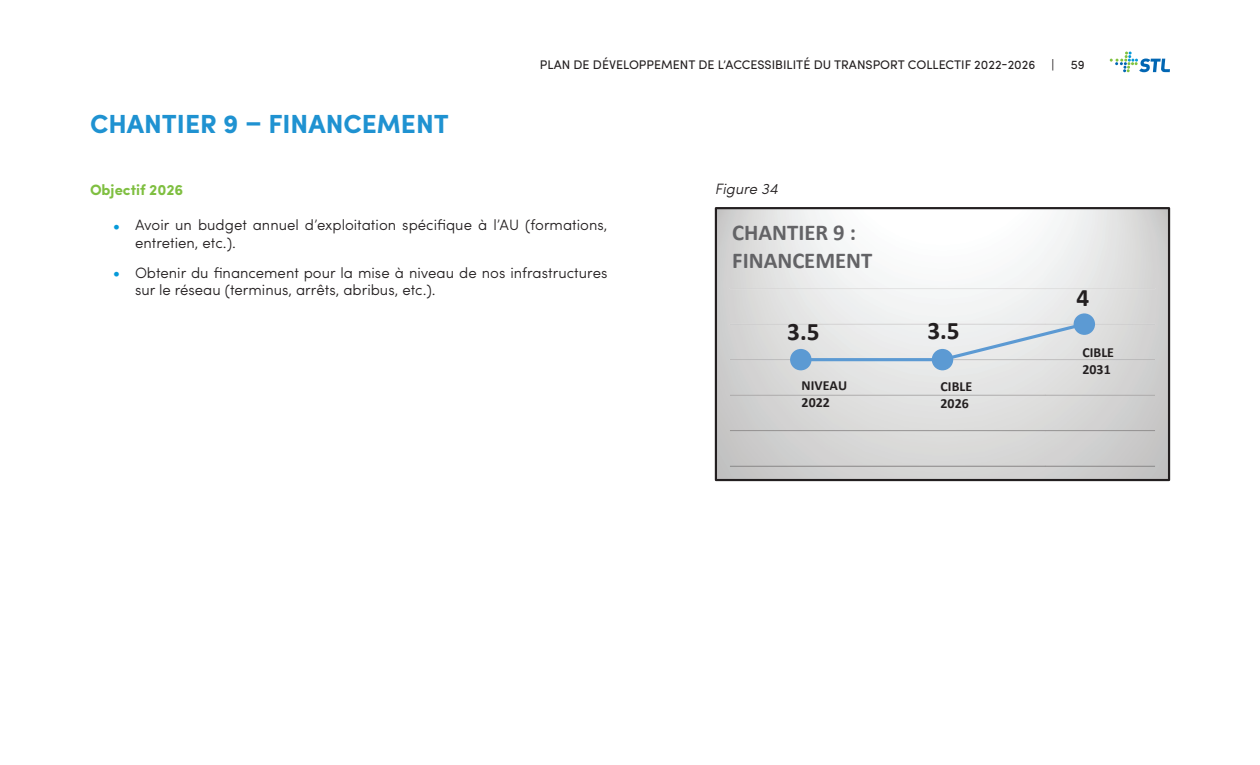
<style>
.page{position:relative;width:1260px;height:765px;background:#fff}
.page>*{position:absolute;margin:0;border:0;box-sizing:border-box;transform-origin:0 0}
.t1{font:700 26.25px "Sofia Pro";color:#1f92d1}
.t2{font:700 25.25px "Calibri";color:#231f20}
.t3{font:700 22.62px/27.6px "Calibri";color:#636366}
.t4{font:300 15px/17.5px "Sofia Pro";color:#231f20}
.t5{font:700 15px "Sofia Pro";color:#7fbf41}
.t6{font:italic 300 15px "Sofia Pro";color:#231f20}
.t7{font:700 13.88px/16.9px "Calibri";letter-spacing:.005em;color:#231f20}
.t8{font:12.5px "Sofia Pro";color:#231f20}
.s1{font-family:"PF Din Display Pro";font-size:21.25px;color:#069ad9}
</style>
<div class="page">
<svg style="left:1110px;top:52px;width:60px;height:20px"></svg>
<svg style="left:798px;top:320px;width:290px;height:43px"></svg>
<div style="left:790px;top:349px;width:22px;height:21px;background:#5c9ad3;border-radius:50%"></div>
<div style="left:932px;top:349px;width:21px;height:21px;background:#5c9ad3;border-radius:50%"></div>
<div style="left:1074px;top:313px;width:21px;height:22px;background:#5c9ad3;border-radius:50%"></div>
<div style="left:715px;top:207px;width:455px;height:274px;border:2px solid #231f20"></div>
<h1 class="t1" style="left:90px;top:103px;width:360px">CHANTIER 9 – FINANCEMENT</h1>
<p class="t8" style="left:540px;top:55px;width:497px">PLAN DE DÉVELOPPEMENT DE L’ACCESSIBILITÉ DU TRANSPORT COLLECTIF 2022-2026</p>
<p class="t8" style="left:1052px;top:55px;width:4px">|</p>
<p class="t8" style="left:1071px;top:55px;width:15px">59</p>
<p class="t5" style="left:90px;top:178px;width:95px">Objectif 2026</p>
<p class="t4" style="left:135px;top:215px;width:474px;text-indent:-22px"><span class="s1">•</span> Avoir un budget annuel d’exploitation spécifique à l’AU (formations, entretien, etc.).</p>
<p class="t4" style="left:135px;top:263px;width:474px;text-indent:-22px"><span class="s1">•</span> Obtenir du financement pour la mise à niveau de nos infrastructures sur le réseau (terminus, arrêts, abribus, etc.).</p>
<p class="t6" style="left:715px;top:177px;width:65px">Figure 34</p>
<h3 class="t3" style="left:732px;top:219px;width:142px">CHANTIER 9 :<br>FINANCEMENT</h3>
<h2 class="t2" style="left:787px;top:314px;width:34px">3.5</h2>
<h2 class="t2" style="left:927px;top:313px;width:34px">3.5</h2>
<p class="t7" style="left:802px;top:377px;width:47px">NIVEAU<br>2022</p>
<p class="t7" style="left:941px;top:378px;width:33px">CIBLE<br>2026</p>
<h2 class="t2" style="left:1077px;top:280px;width:14px">4</h2>
<p class="t7" style="left:1082px;top:344px;width:33px">CIBLE<br>2031</p>
</div>
